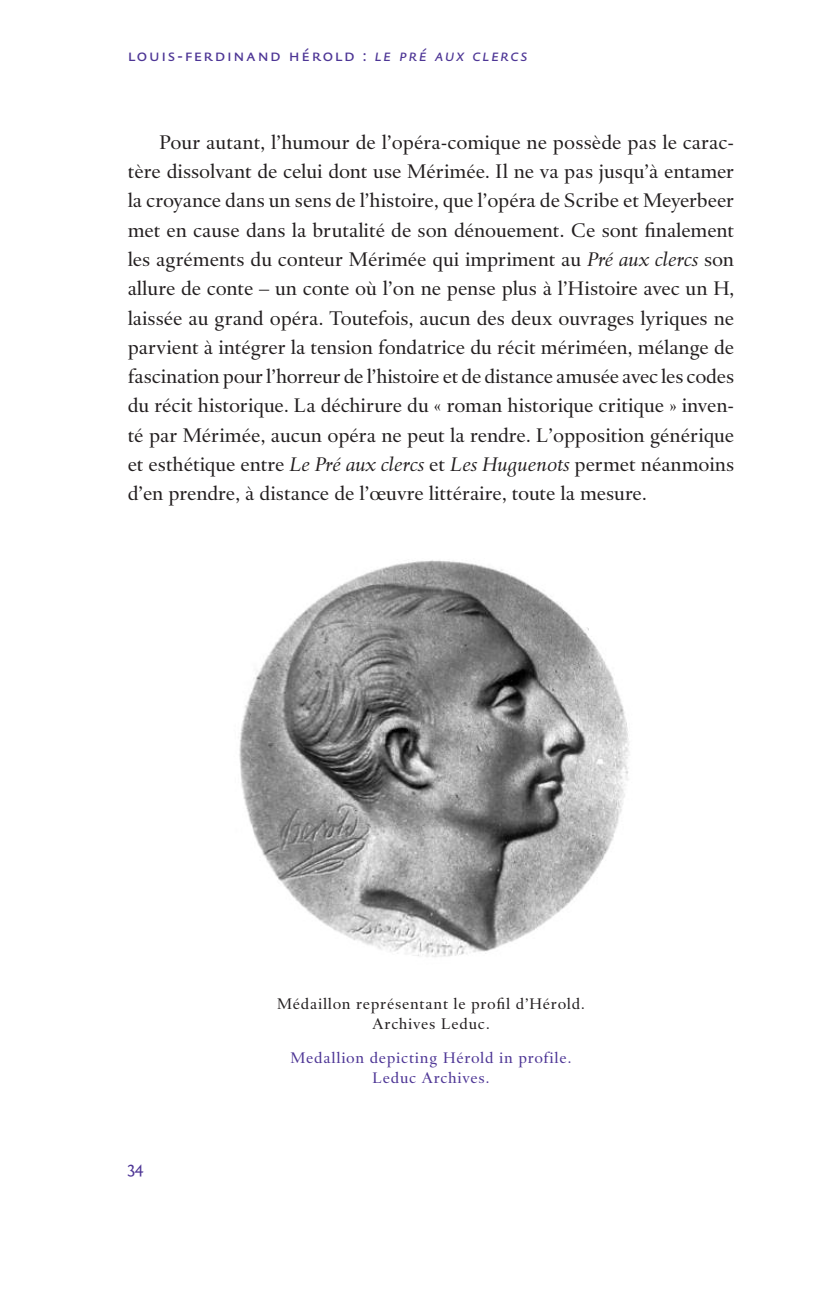
<style>
.page{position:relative;width:830px;height:1289px;background:#fff}
.page>*{position:absolute;margin:0;border:0;box-sizing:border-box;transform-origin:0 0}
.t1{font:20.25px/29.2px "DTL Haarlemmer SD";color:#231f20;text-align:justify}
.t2{font:18px "DTL Haarlemmer D Sans Caps";letter-spacing:.095em;color:#4d3595}
.t3{font:15.75px/20.2px "DTL Haarlemmer SD";letter-spacing:.05em;color:#231f20;text-align:center}
.t4{font:15.75px/20.2px "DTL Haarlemmer SD";letter-spacing:.05em;color:#4d3595;text-align:center}
.s1{font-style:italic}
</style>
<div class="page">
<img style="left:239px;top:560px;width:390px;height:397px">
<p class="t2" style="left:128px;top:44px;width:401px">louis-ferdinand hérold : <span class="s1">le pré aux clercs</span></p>
<p class="t1" style="left:128px;top:127px;width:607px;text-indent:32px">Pour autant, l’humour de l’opéra-comique ne possède pas le carac&shy;tère dissolvant de celui dont use Mérimée. Il ne va pas jusqu’à entamer la croyance dans un sens de l’histoire, que l’opéra de Scribe et Meyerbeer met en cause dans la brutalité de son dénouement. Ce sont finalement les agréments du conteur Mérimée qui impriment au <span class="s1">Pré aux clercs</span> son allure de conte – un conte où l’on ne pense plus à l’Histoire avec un H, laissée au grand opéra. Toutefois, aucun des deux ouvrages lyriques ne parvient à intégrer la tension fondatrice du récit mériméen, mélange de fascination pour l’horreur de l’histoire et de distance amusée avec les codes du récit historique. La déchirure du « roman historique critique » inven&shy;té par Mérimée, aucun opéra ne peut la rendre. L’opposition générique et esthétique entre <span class="s1">Le Pré aux clercs</span> et <span class="s1">Les Huguenots</span> permet néanmoins d’en prendre, à distance de l’œuvre littéraire, toute la mesure.</p>
<p class="t2" style="left:128px;top:1156px;width:18px">34</p>
<p class="t3" style="left:277px;top:993px;width:309px">Médaillon représentant le profil d’Hérold.<br>Archives Leduc.</p>
<p class="t4" style="left:290px;top:1047px;width:282px">Medallion depicting Hérold in profile.<br>Leduc Archives.</p>
</div>
